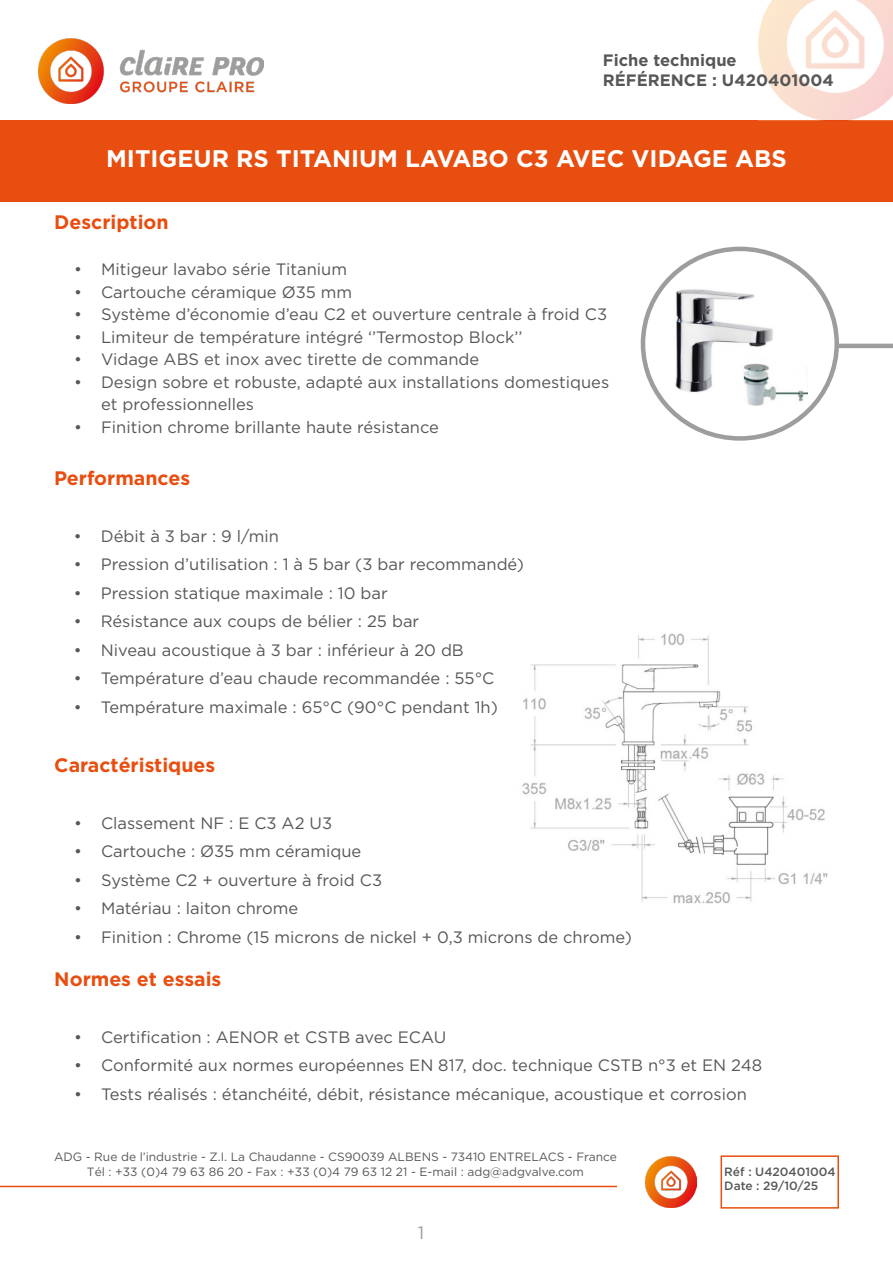
<style>
.page{position:relative;width:893px;height:1263px;background:#fff}
.page>*{position:absolute;margin:0;border:0;box-sizing:border-box;transform-origin:0 0}
.t1{font:700 24px "Gotham";color:#fff}
.t2{font:700 19.5px "Gotham";color:#e84e0f}
.t3{font:18px "Gotham";color:#9d9d9c}
.t4{font:16.5px/22.5px "Gotham";color:#575756}
.t5{font:700 16.5px/19.8px "Gotham";color:#575756}
.t6{font:12px/14.4px "Gotham";color:#575756;text-align:center}
.t7{font:500 12px/14.4px "Gotham";color:#575756}
</style>
<div class="page">
<div style="left:0;top:120px;width:893px;height:81px;background:#e84e0f"></div>
<img style="left:759px;top:0;width:134px;height:120px">
<hr style="left:0;top:1186px;width:617px;height:1px;background:#e84e0f">
<div style="left:720px;top:1155px;width:119px;height:53px;border:2px solid #e84e0f"></div>
<div style="left:641px;top:247px;width:198px;height:194px;border:4px solid #9d9d9c;border-radius:50%"></div>
<hr style="left:839px;top:344px;width:54px;height:4px;background:#9d9d9c">
<svg style="left:38px;top:38px;width:226px;height:66px"></svg>
<img style="left:646px;top:1157px;width:51px;height:51px">
<img style="left:675px;top:289px;width:132px;height:116px">
<img style="left:522px;top:633px;width:306px;height:271px">
<p class="t5" style="left:603px;top:50px;width:232px">Fiche technique<br>RÉFÉRENCE : U420401004</p>
<h1 class="t1" style="left:106px;top:144px;width:682px">MITIGEUR RS TITANIUM LAVABO C3 AVEC VIDAGE ABS</h1>
<p class="t2" style="left:54px;top:211px;width:116px">Description</p>
<p class="t4" style="left:74px;top:258px;width:274px">• Mitigeur lavabo série Titanium</p>
<p class="t4" style="left:74px;top:280px;width:280px">• Cartouche céramique Ø35 mm</p>
<p class="t4" style="left:74px;top:303px;width:535px">• Système d’économie d’eau C2 et ouverture centrale à froid C3</p>
<p class="t4" style="left:74px;top:325px;width:450px">• Limiteur de température intégré ‘’Termostop Block’’</p>
<p class="t4" style="left:74px;top:348px;width:407px">• Vidage ABS et inox avec tirette de commande</p>
<p class="t4" style="left:101px;top:370px;width:510px;text-indent:-27px">• Design sobre et robuste, adapté aux installations domestiques et professionnelles</p>
<p class="t4" style="left:74px;top:415px;width:366px">• Finition chrome brillante haute résistance</p>
<p class="t2" style="left:54px;top:466px;width:138px">Performances</p>
<p class="t4" style="left:74px;top:524px;width:207px">• Débit à 3 bar : 9 l/min</p>
<p class="t4" style="left:74px;top:553px;width:452px">• Pression d’utilisation : 1 à 5 bar (3 bar recommandé)</p>
<p class="t4" style="left:74px;top:581px;width:315px">• Pression statique maximale : 10 bar</p>
<p class="t4" style="left:74px;top:609px;width:347px">• Résistance aux coups de bélier : 25 bar</p>
<p class="t4" style="left:74px;top:638px;width:392px">• Niveau acoustique à 3 bar : inférieur à 20 dB</p>
<p class="t4" style="left:74px;top:666px;width:422px">• Température d’eau chaude recommandée : 55°C</p>
<p class="t4" style="left:74px;top:695px;width:426px">• Température maximale : 65°C (90°C pendant 1h)</p>
<p class="t2" style="left:54px;top:753px;width:162px">Caractéristiques</p>
<p class="t4" style="left:74px;top:811px;width:260px">• Classement NF : E C3 A2 U3</p>
<p class="t4" style="left:74px;top:840px;width:289px">• Cartouche : Ø35 mm céramique</p>
<p class="t4" style="left:74px;top:868px;width:310px">• Système C2 + ouverture à froid C3</p>
<p class="t4" style="left:74px;top:897px;width:226px">• Matériau : laiton chrome</p>
<p class="t4" style="left:74px;top:925px;width:559px">• Finition : Chrome (15 microns de nickel + 0,3 microns de chrome)</p>
<p class="t2" style="left:54px;top:967px;width:169px">Normes et essais</p>
<p class="t4" style="left:74px;top:1025px;width:374px">• Certification : AENOR et CSTB avec ECAU</p>
<p class="t4" style="left:74px;top:1054px;width:689px">• Conformité aux normes européennes EN 817, doc. technique CSTB n°3 et EN 248</p>
<p class="t4" style="left:74px;top:1082px;width:674px">• Tests réalisés : étanchéité, débit, résistance mécanique, acoustique et corrosion</p>
<p class="t6" style="left:54px;top:1149px;width:564px">ADG - Rue de l’industrie - Z.I. La Chaudanne - CS90039 ALBENS - 73410 ENTRELACS - France<br>Tél : +33 (0)4 79 63 86 20 - Fax : +33 (0)4 79 63 12 21 - E-mail : adg@adgvalve.com</p>
<p class="t3" style="left:418px;top:1221px;width:8px">1</p>
<p class="t7" style="left:724px;top:1164px;width:113px">Réf : U420401004<br>Date : 29/10/25</p>
</div>
